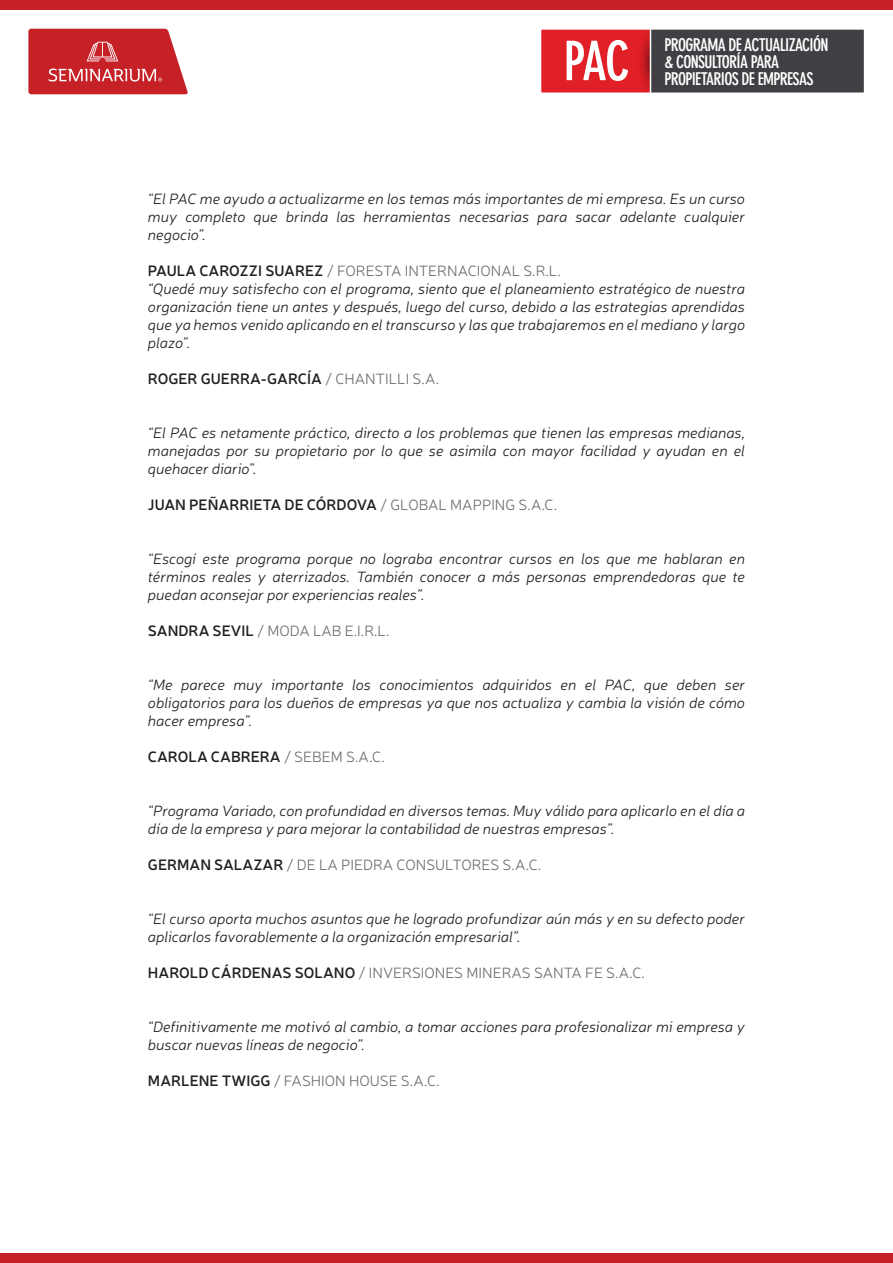
<style>
.page{position:relative;width:893px;height:1263px;background:#fff}
.page>*{position:absolute;margin:0;border:0;box-sizing:border-box;transform-origin:0 0}
.t1{font:700 condensed 53.55px "DIN Neuzeit Grotesk Std";color:#fff}
.t2{font:700 condensed 17.4px/16.8px "DIN Neuzeit Grotesk Std";letter-spacing:-.04em;color:#fff}
.t3{font:italic 300 15px/18px "Neris";color:#231f20;text-align:justify}
.t4{font:300 15px "Neris";color:#6d6e70}
.t5{font:600 15px "Neris";color:#231f20}
.s1{font-weight:600;font-style:normal}
.s2{font-style:normal;color:#6d6e70}
.s3{font-weight:300;color:#6d6e70}
.s4{font-weight:600;color:#231f20}
</style>
<div class="page">
<div style="left:0;top:0;width:893px;height:10px;background:#c52127"></div>
<div style="left:0;top:1253px;width:893px;height:10px;background:#c52127"></div>
<svg style="left:28px;top:29px;width:160px;height:65px;background:#cc3d42"></svg>
<div style="left:541px;top:29px;width:110px;height:64px;background:#e11f26"></div>
<div style="left:651px;top:29px;width:214px;height:64px;background:#403f43"></div>
<svg style="left:641px;top:31px;width:9px;height:60px"></svg>
<hr style="left:650px;top:29px;width:1px;height:64px;background:#fff">
<div style="left:540px;top:28px;width:325px;height:66px;border:2px solid #fff"></div>
<h1 class="t1" style="left:564px;top:30px;width:68px">PAC</h1>
<p class="t2" style="left:664px;top:37px;width:166px">PROGRAMA DE ACTUALIZACIÓN &amp; CONSULTORÍA PARA<br>PROPIETARIOS DE EMPRESAS</p>
<p class="t3" style="left:148px;top:189px;width:599px">“El PAC me ayudo a actualizarme en los temas más importantes de mi empresa. Es un curso muy completo que brinda las herramientas necesarias para sacar adelante cualquier negocio”.</p>
<p class="t3" style="left:148px;top:261px;width:599px;text-align:left"><span class="s1">PAULA CAROZZI SUAREZ</span> <span class="s2">/ FORESTA INTERNACIONAL S.R.L.<br></span>“Quedé muy satisfecho con el programa, siento que el planeamiento estratégico de nuestra organización tiene un antes y después, luego del curso, debido a las estrategias aprendidas que ya hemos venido aplicando en el transcurso y las que trabajaremos en el mediano y largo plazo”.</p>
<p class="t5" style="left:148px;top:369px;width:293px">ROGER GUERRA-GARCÍA <span class="s3">/ CHANTILLI S.A.</span></p>
<p class="t3" style="left:148px;top:423px;width:599px">“El PAC es netamente práctico, directo a los problemas que tienen las empresas medianas, manejadas por su propietario por lo que se asimila con mayor facilidad y ayudan en el quehacer diario”.</p>
<p class="t5" style="left:148px;top:495px;width:411px">JUAN PEÑARRIETA DE CÓRDOVA <span class="s3">/ GLOBAL MAPPING S.A.C.</span></p>
<p class="t3" style="left:148px;top:549px;width:599px">“Escogí este programa porque no lograba encontrar cursos en los que me hablaran en términos reales y aterrizados. También conocer a más personas emprendedoras que te puedan aconsejar por experiencias reales”.</p>
<p class="t4" style="left:148px;top:621px;width:243px"><span class="s4">SANDRA SEVIL</span> / MODA LAB E.I.R.L.</p>
<p class="t3" style="left:148px;top:675px;width:599px">“Me parece muy importante los conocimientos adquiridos en el PAC, que deben ser obligatorios para los dueños de empresas ya que nos actualiza y cambia la visión de cómo hacer empresa”.</p>
<p class="t5" style="left:148px;top:747px;width:238px">CAROLA CABRERA <span class="s3">/ SEBEM S.A.C.</span></p>
<p class="t3" style="left:148px;top:801px;width:599px">“Programa Variado, con profundidad en diversos temas. Muy válido para aplicarlo en el día a día de la empresa y para mejorar la contabilidad de nuestras empresas”.</p>
<p class="t4" style="left:148px;top:855px;width:395px"><span class="s4">GERMAN SALAZAR</span> / DE LA PIEDRA CONSULTORES S.A.C.</p>
<p class="t3" style="left:148px;top:909px;width:598px">“El curso aporta muchos asuntos que he logrado profundizar aún más y en su defecto poder aplicarlos favorablemente a la organización empresarial”.</p>
<p class="t4" style="left:148px;top:963px;width:498px"><span class="s4">HAROLD CÁRDENAS SOLANO</span> / INVERSIONES MINERAS SANTA FE S.A.C.</p>
<p class="t3" style="left:148px;top:1017px;width:599px">“Definitivamente me motivó al cambio, a tomar acciones para profesionalizar mi empresa y buscar nuevas líneas de negocio”.</p>
<p class="t4" style="left:148px;top:1071px;width:293px"><span class="s4">MARLENE TWIGG</span> / FASHION HOUSE S.A.C.</p>
</div>
